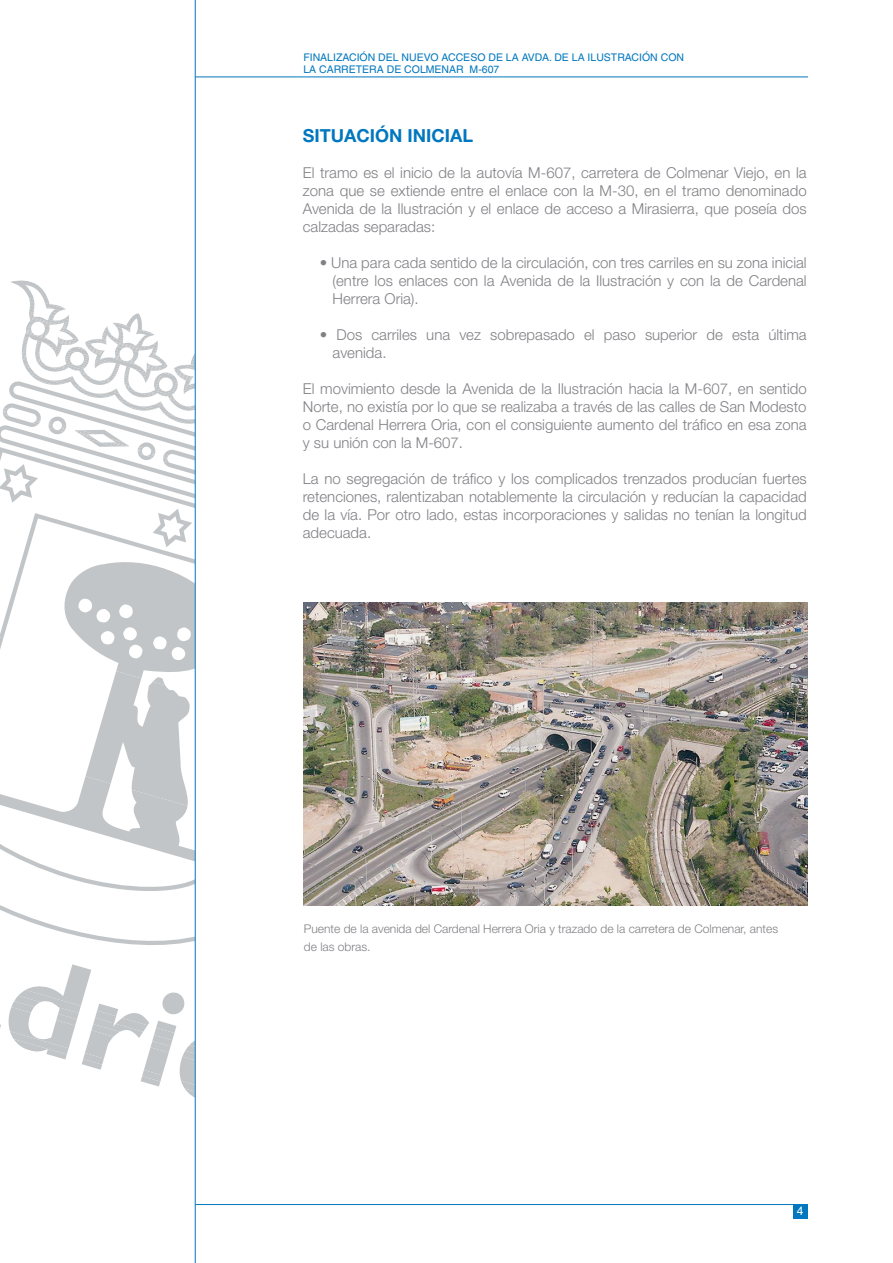
<style>
.page{position:relative;width:893px;height:1263px;background:#fff}
.page>*{position:absolute;margin:0;border:0;box-sizing:border-box;transform-origin:0 0}
.t1{font:700 18px "Helvetica Neue";color:#0077be}
.t2{font:300 15px/18px "Helvetica Neue";color:#817f84;text-align:justify}
.t3{font:300 12px/18px "Helvetica Neue";color:#817f84}
.t4{font:10.5px/12.6px "Helvetica";color:#0077be}
</style>
<div class="page">
<svg style="left:0;top:956px;width:195px;height:153px"></svg>
<svg style="left:0;top:548px;width:195px;height:408px"></svg>
<svg style="left:101px;top:631px;width:13px;height:14px"></svg>
<svg style="left:123px;top:627px;width:19px;height:31px"></svg>
<svg style="left:153px;top:627px;width:42px;height:33px"></svg>
<svg style="left:78px;top:598px;width:32px;height:25px"></svg>
<svg style="left:119px;top:604px;width:14px;height:15px"></svg>
<svg style="left:0;top:387px;width:195px;height:160px"></svg>
<svg style="left:10px;top:277px;width:185px;height:133px"></svg>
<div style="left:793px;top:1204px;width:15px;height:14px;background:#0077be"></div>
<hr style="left:195px;top:77px;width:613px;height:1px;background:#0077be">
<hr style="left:195px;top:1204px;width:613px;height:1px;background:#0077be">
<hr style="left:195px;top:0;width:1px;height:1263px;background:#0077be">
<img style="left:304px;top:602px;width:503px;height:303px">
<p class="t4" style="left:303px;top:51px;width:382px">FINALIZACIÓN DEL NUEVO ACCESO DE LA AVDA. DE LA ILUSTRACIÓN CON<br>LA CARRETERA DE COLMENAR M-607</p>
<p class="t1" style="left:303px;top:125px;width:170px">SITUACIÓN INICIAL</p>
<p class="t2" style="left:303px;top:164px;width:505px">El tramo es el inicio de la autovía M-607, carretera de Colmenar Viejo, en la zona que se extiende entre el enlace con la M-30, en el tramo denominado Avenida de la Ilustración y el enlace de acceso a Mirasierra, que poseía dos calzadas separadas:</p>
<p class="t2" style="left:333px;top:254px;width:476px;text-indent:-13px">• Una para cada sentido de la circulación, con tres carriles en su zona inicial (entre los enlaces con la Avenida de la Ilustración y con la de Cardenal Herrera Oria).</p>
<p class="t2" style="left:333px;top:326px;width:476px;text-indent:-13px">• Dos carriles una vez sobrepasado el paso superior de esta última avenida.</p>
<p class="t2" style="left:303px;top:380px;width:505px">El movimiento desde la Avenida de la Ilustración hacia la M-607, en sentido Norte, no existía por lo que se realizaba a través de las calles de San Modesto o Cardenal Herrera Oria, con el consiguiente aumento del tráfico en esa zona y su unión con la M-607.</p>
<p class="t2" style="left:303px;top:470px;width:505px">La no segregación de tráfico y los complicados trenzados producían fuertes retenciones, ralentizaban notablemente la circulación y reducían la capacidad de la vía. Por otro lado, estas incorporaciones y salidas no tenían la longitud adecuada.</p>
<p class="t3" style="left:304px;top:919px;width:476px">Puente de la avenida del Cardenal Herrera Oria y trazado de la carretera de Colmenar, antes de las obras.</p>
</div>
